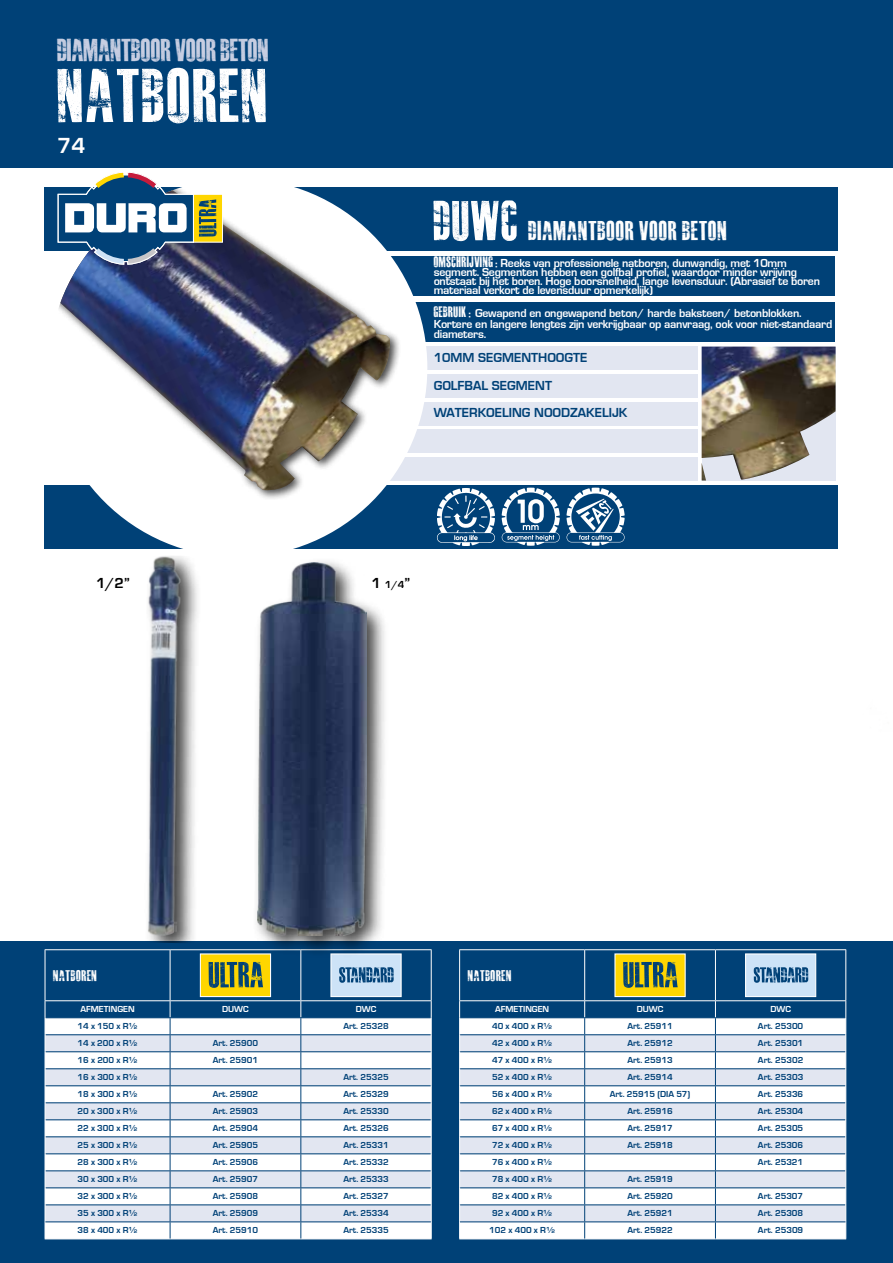
<style>
.page{position:relative;width:893px;height:1263px;background:#fff}
.page>*{position:absolute;margin:0;border:0;box-sizing:border-box;transform-origin:0 0}
.t1{font:75px "MASTERPLANCOMPLETE";color:#fff}
.t2{font:31.5px "MASTERPLANCOMPLETE";letter-spacing:-.03em;color:#c7cee2}
.t3{font:27px "MASTERPLANCOMPLETE";color:#fff}
.t4{font:22.5px "Eurose";color:#fff}
.t5{font:15.45px "MASTERPLANCOMPLETE";letter-spacing:.005em;color:#fff}
.t6{font:700 15px "Eurostile";color:#000}
.t7{font:13.5px/27.6px "Eurose";color:#004177}
.t8{font:12px/9px "Eurose";letter-spacing:-.02em;color:#fff}
.t9{font:700 10.5px "Eurostile";color:#000}
.t10{font:700 9px "Eurostile";color:#004177}
.t11{font:700 9px "Eurostile";color:#fff}
.s1{font-size:55.5px}
.s2{font-family:"MASTERPLANCOMPLETE";font-size:15px}
.s3{font-size:15px}
</style>
<div class="page">
<div style="left:0;top:0;width:893px;height:168px;background:#004177"></div>
<div style="left:0;top:942px;width:893px;height:321px;background:#004177"></div>
<div style="left:285px;top:457px;width:412px;height:23px;background:#e2e6f1"></div>
<div style="left:285px;top:429px;width:412px;height:24px;background:#e2e6f1"></div>
<div style="left:285px;top:402px;width:412px;height:23px;background:#e2e6f1"></div>
<div style="left:285px;top:374px;width:412px;height:24px;background:#e2e6f1"></div>
<div style="left:285px;top:347px;width:412px;height:23px;background:#e2e6f1"></div>
<div style="left:286px;top:302px;width:549px;height:40px;background:#004177"></div>
<div style="left:286px;top:256px;width:549px;height:40px;background:#004177"></div>
<div style="left:45px;top:485px;width:793px;height:64px;background:#004177"></div>
<div style="left:45px;top:187px;width:793px;height:64px;background:#004177"></div>
<div style="left:49px;top:179px;width:378px;height:378px;background:#fff;border-radius:50%"></div>
<div style="left:49px;top:179px;width:352px;height:322px;background:#000;opacity:.75"></div>
<img style="left:60px;top:190px;width:332px;height:302px">
<img style="left:437px;top:488px;width:28px;height:40px">
<img style="left:702px;top:347px;width:134px;height:133px">
<hr style="left:45px;top:949px;width:125px;height:1px;background:#fff">
<hr style="left:170px;top:949px;width:131px;height:1px;background:#fff">
<hr style="left:301px;top:949px;width:131px;height:1px;background:#fff">
<hr style="left:45px;top:1238px;width:125px;height:1px;background:#fff">
<hr style="left:170px;top:1238px;width:131px;height:1px;background:#fff">
<hr style="left:301px;top:1238px;width:131px;height:1px;background:#fff">
<svg style="left:45px;top:950px;width:387px;height:288px"></svg>
<svg style="left:502px;top:488px;width:58px;height:58px"></svg>
<svg style="left:567px;top:488px;width:58px;height:58px"></svg>
<div style="left:193px;top:194px;width:30px;height:48px;background:#ffd600;border:1px solid #fff"></div>
<svg style="left:58px;top:172px;width:159px;height:92px"></svg>
<hr style="left:459px;top:949px;width:126px;height:1px;background:#fff">
<hr style="left:585px;top:949px;width:130px;height:1px;background:#fff">
<hr style="left:715px;top:949px;width:131px;height:1px;background:#fff">
<hr style="left:459px;top:1238px;width:126px;height:1px;background:#fff">
<hr style="left:585px;top:1238px;width:130px;height:1px;background:#fff">
<hr style="left:715px;top:1238px;width:131px;height:1px;background:#fff">
<svg style="left:459px;top:950px;width:387px;height:288px"></svg>
<div style="left:144px;top:555px;width:58px;height:388px;background:#000;opacity:.75"></div>
<img style="left:144px;top:555px;width:40px;height:381px">
<div style="left:252px;top:557px;width:137px;height:401px;background:#000;opacity:.75"></div>
<img style="left:257px;top:562px;width:110px;height:373px">
<h2 class="t2" style="left:57px;top:35px;width:214px">DIAMANTBOOR VOOR BETON</h2>
<h1 class="t1" style="left:57px;top:58px;width:214px">NATBOREN</h1>
<h3 class="t4" style="left:57px;top:134px;width:29px">74</h3>
<h3 class="t3" style="left:434px;top:217px;width:295px"><span class="s1">DUWC</span> DIAMANTBOOR VOOR BETON</h3>
<p class="t8" style="left:434px;top:259px;width:388px"><span class="s2">OMSCHRIJVING ;</span> Reeks van professionele natboren, dunwandig, met 10mm segment. Segmenten hebben een golfbal profiel, waardoor minder wrijving ontstaat bij het boren. Hoge boorsnelheid, lange levensduur. (Abrasief te boren materiaal verkort de levensduur opmerkelijk)</p>
<h3 class="t8" style="left:434px;top:308px;width:400px;line-height:10.5px"><span class="s2">GEBRUIK ;</span> Gewapend en ongewapend beton/ harde baksteen/ betonblokken.<br>Kortere en langere lengtes zijn verkrijgbaar op aanvraag, ook voor niet-standaard diameters.</h3>
<h3 class="t7" style="left:434px;top:344px;width:195px">10MM SEGMENTHOOGTE<br>GOLFBAL SEGMENT<br>WATERKOELING NOODZAKELIJK</h3>
<h3 class="t6" style="left:96px;top:575px;width:35px">1/2”</h3>
<p class="t9" style="left:372px;top:579px;width:40px"><span class="s3">1</span> 1/4<span class="s3">”</span></p>
<h3 class="t5" style="left:53px;top:968px;width:46px">NATBOREN</h3>
<p class="t11" style="left:80px;top:1004px;width:56px">AFMETINGEN</p>
<p class="t11" style="left:222px;top:1004px;width:28px">DUWC</p>
<p class="t11" style="left:356px;top:1004px;width:22px">DWC</p>
<p class="t10" style="left:77px;top:1021px;width:62px">14 x 150 x R½</p>
<p class="t10" style="left:343px;top:1021px;width:47px">Art. 25328</p>
<p class="t10" style="left:77px;top:1038px;width:62px">14 x 200 x R½</p>
<p class="t10" style="left:213px;top:1038px;width:47px">Art. 25900</p>
<p class="t10" style="left:77px;top:1055px;width:62px">16 x 200 x R½</p>
<p class="t10" style="left:213px;top:1055px;width:47px">Art. 25901</p>
<p class="t10" style="left:77px;top:1072px;width:62px">16 x 300 x R½</p>
<p class="t10" style="left:343px;top:1072px;width:47px">Art. 25325</p>
<p class="t10" style="left:77px;top:1089px;width:62px">18 x 300 x R½</p>
<p class="t10" style="left:213px;top:1089px;width:47px">Art. 25902</p>
<p class="t10" style="left:343px;top:1089px;width:47px">Art. 25329</p>
<p class="t10" style="left:77px;top:1106px;width:62px">20 x 300 x R½</p>
<p class="t10" style="left:213px;top:1106px;width:47px">Art. 25903</p>
<p class="t10" style="left:343px;top:1106px;width:47px">Art. 25330</p>
<p class="t10" style="left:77px;top:1123px;width:62px">22 x 300 x R½</p>
<p class="t10" style="left:213px;top:1123px;width:47px">Art. 25904</p>
<p class="t10" style="left:343px;top:1123px;width:47px">Art. 25326</p>
<p class="t10" style="left:78px;top:1140px;width:62px">25 x 300 x R½</p>
<p class="t10" style="left:213px;top:1140px;width:47px">Art. 25905</p>
<p class="t10" style="left:343px;top:1140px;width:47px">Art. 25331</p>
<p class="t10" style="left:78px;top:1157px;width:62px">28 x 300 x R½</p>
<p class="t10" style="left:213px;top:1157px;width:47px">Art. 25906</p>
<p class="t10" style="left:343px;top:1157px;width:47px">Art. 25332</p>
<p class="t10" style="left:78px;top:1174px;width:62px">30 x 300 x R½</p>
<p class="t10" style="left:213px;top:1174px;width:47px">Art. 25907</p>
<p class="t10" style="left:343px;top:1174px;width:47px">Art. 25333</p>
<p class="t10" style="left:78px;top:1191px;width:62px">32 x 300 x R½</p>
<p class="t10" style="left:213px;top:1191px;width:47px">Art. 25908</p>
<p class="t10" style="left:343px;top:1191px;width:47px">Art. 25327</p>
<p class="t10" style="left:78px;top:1208px;width:62px">35 x 300 x R½</p>
<p class="t10" style="left:213px;top:1208px;width:47px">Art. 25909</p>
<p class="t10" style="left:343px;top:1208px;width:47px">Art. 25334</p>
<p class="t10" style="left:78px;top:1225px;width:62px">38 x 400 x R½</p>
<p class="t10" style="left:213px;top:1225px;width:47px">Art. 25910</p>
<p class="t10" style="left:343px;top:1225px;width:47px">Art. 25335</p>
<h3 class="t5" style="left:468px;top:968px;width:46px">NATBOREN</h3>
<p class="t11" style="left:495px;top:1004px;width:56px">AFMETINGEN</p>
<p class="t11" style="left:637px;top:1004px;width:28px">DUWC</p>
<p class="t11" style="left:770px;top:1004px;width:22px">DWC</p>
<p class="t10" style="left:492px;top:1021px;width:62px">40 x 400 x R½</p>
<p class="t10" style="left:627px;top:1021px;width:47px">Art. 25911</p>
<p class="t10" style="left:758px;top:1021px;width:47px">Art. 25300</p>
<p class="t10" style="left:492px;top:1038px;width:62px">42 x 400 x R½</p>
<p class="t10" style="left:627px;top:1038px;width:47px">Art. 25912</p>
<p class="t10" style="left:758px;top:1038px;width:47px">Art. 25301</p>
<p class="t10" style="left:492px;top:1055px;width:62px">47 x 400 x R½</p>
<p class="t10" style="left:627px;top:1055px;width:47px">Art. 25913</p>
<p class="t10" style="left:758px;top:1055px;width:47px">Art. 25302</p>
<p class="t10" style="left:492px;top:1072px;width:62px">52 x 400 x R½</p>
<p class="t10" style="left:627px;top:1072px;width:47px">Art. 25914</p>
<p class="t10" style="left:758px;top:1072px;width:47px">Art. 25303</p>
<p class="t10" style="left:492px;top:1089px;width:62px">56 x 400 x R½</p>
<p class="t10" style="left:610px;top:1089px;width:82px">Art. 25915 (DIA 57)</p>
<p class="t10" style="left:758px;top:1089px;width:47px">Art. 25336</p>
<p class="t10" style="left:492px;top:1106px;width:62px">62 x 400 x R½</p>
<p class="t10" style="left:627px;top:1106px;width:47px">Art. 25916</p>
<p class="t10" style="left:758px;top:1106px;width:47px">Art. 25304</p>
<p class="t10" style="left:492px;top:1123px;width:62px">67 x 400 x R½</p>
<p class="t10" style="left:627px;top:1123px;width:47px">Art. 25917</p>
<p class="t10" style="left:758px;top:1123px;width:47px">Art. 25305</p>
<p class="t10" style="left:492px;top:1140px;width:62px">72 x 400 x R½</p>
<p class="t10" style="left:627px;top:1140px;width:47px">Art. 25918</p>
<p class="t10" style="left:758px;top:1140px;width:47px">Art. 25306</p>
<p class="t10" style="left:492px;top:1157px;width:62px">76 x 400 x R½</p>
<p class="t10" style="left:758px;top:1157px;width:47px">Art. 25321</p>
<p class="t10" style="left:492px;top:1174px;width:62px">78 x 400 x R½</p>
<p class="t10" style="left:627px;top:1174px;width:47px">Art. 25919</p>
<p class="t10" style="left:492px;top:1191px;width:62px">82 x 400 x R½</p>
<p class="t10" style="left:627px;top:1191px;width:47px">Art. 25920</p>
<p class="t10" style="left:758px;top:1191px;width:47px">Art. 25307</p>
<p class="t10" style="left:492px;top:1208px;width:62px">92 x 400 x R½</p>
<p class="t10" style="left:627px;top:1208px;width:47px">Art. 25921</p>
<p class="t10" style="left:758px;top:1208px;width:47px">Art. 25308</p>
<p class="t10" style="left:489px;top:1225px;width:67px">102 x 400 x R½</p>
<p class="t10" style="left:627px;top:1225px;width:47px">Art. 25922</p>
<p class="t10" style="left:758px;top:1225px;width:47px">Art. 25309</p>
</div>
